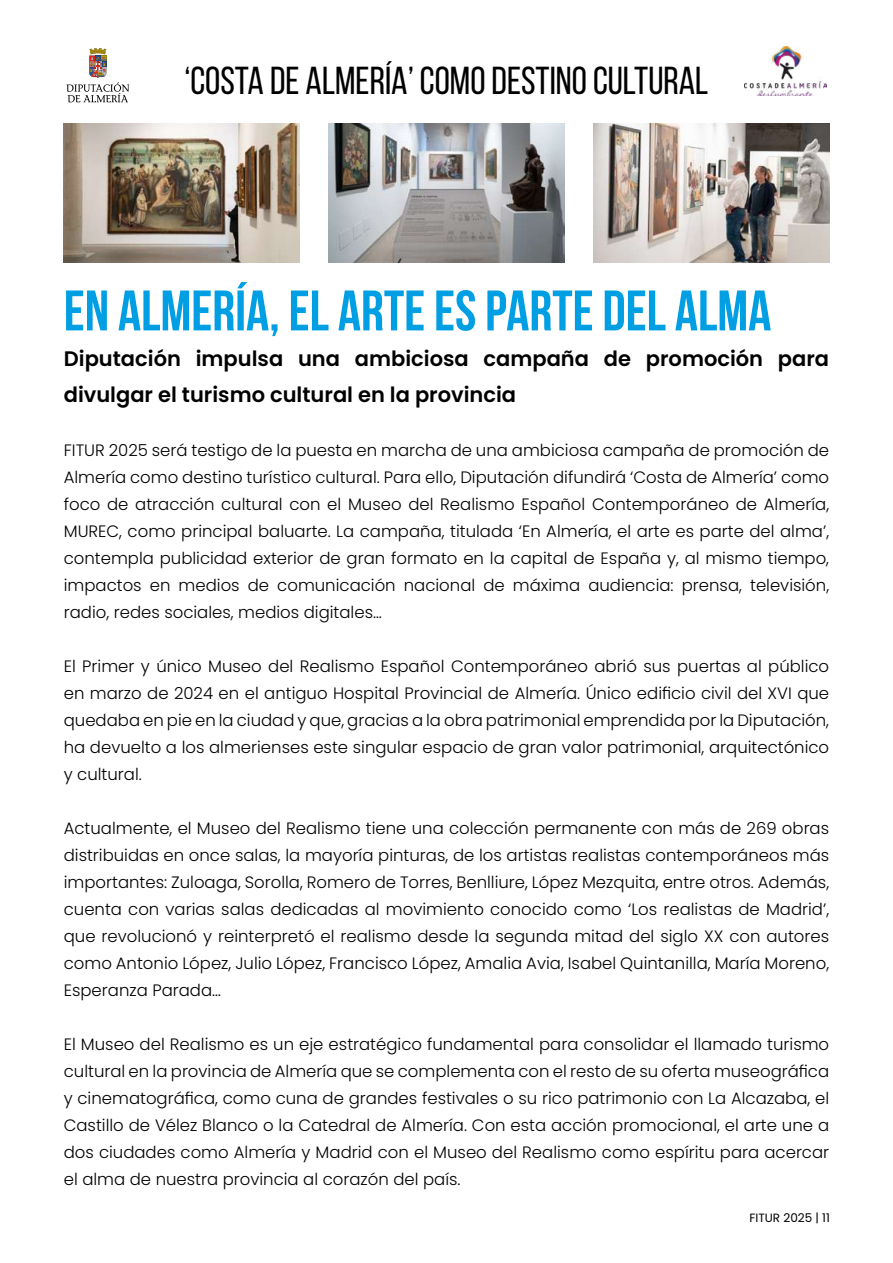
<style>
.page{position:relative;width:893px;height:1263px;background:#fff}
.page>*{position:absolute;margin:0;border:0;box-sizing:border-box;transform-origin:0 0}
.t1{font:700 57px "Bebas Neue";color:#009fe3}
.t2{font:39px "Bebas Neue";color:#000}
.t3{font:600 21px/36px "Poppins";color:#000}
.t4{font:300 16.5px/27px "Poppins";color:#000;text-align:justify}
.t5{font:12px "Poppins";color:#000}
</style>
<div class="page">
<svg style="left:66px;top:48px;width:63px;height:54px"></svg>
<img style="left:744px;top:47px;width:82px;height:49px">
<img style="left:64px;top:123px;width:235px;height:139px">
<img style="left:329px;top:123px;width:235px;height:139px">
<img style="left:594px;top:123px;width:235px;height:139px">
<h2 class="t2" style="left:185px;top:59px;width:525px">‘COSTA DE ALMERÍA’ COMO DESTINO CULTURAL</h2>
<h1 class="t1" style="left:64px;top:279px;width:709px">EN ALMERÍA, EL ARTE ES PARTE DEL ALMA</h1>
<p class="t3" style="left:64px;top:341px;width:767px">Diputación impulsa una ambiciosa campaña de promoción para divulgar el turismo cultural en la provincia</p>
<p class="t4" style="left:64px;top:437px;width:767px">FITUR 2025 será testigo de la puesta en marcha de una ambiciosa campaña de promoción de Almería como destino turístico cultural. Para ello, Diputación difundirá ‘Costa de Almería’ como foco de atracción cultural con el Museo del Realismo Español Contemporáneo de Almería, MUREC, como principal baluarte. La campaña, titulada ‘En Almería, el arte es parte del alma’, contempla publicidad exterior de gran formato en la capital de España y, al mismo tiempo, impactos en medios de comunicación nacional de máxima audiencia: prensa, televisión, radio, redes sociales, medios digitales…</p>
<p class="t4" style="left:64px;top:653px;width:767px">El Primer y único Museo del Realismo Español Contemporáneo abrió sus puertas al público en marzo de 2024 en el antiguo Hospital Provincial de Almería. Único edificio civil del XVI que quedaba en pie en la ciudad y que, gracias a la obra patrimonial emprendida por la Diputación, ha devuelto a los almerienses este singular espacio de gran valor patrimonial, arquitectónico y cultural.</p>
<p class="t4" style="left:64px;top:815px;width:767px">Actualmente, el Museo del Realismo tiene una colección permanente con más de 269 obras distribuidas en once salas, la mayoría pinturas, de los artistas realistas contemporáneos más importantes: Zuloaga, Sorolla, Romero de Torres, Benlliure, López Mezquita, entre otros. Además, cuenta con varias salas dedicadas al movimiento conocido como ‘Los realistas de Madrid’, que revolucionó y reinterpretó el realismo desde la segunda mitad del siglo XX con autores como Antonio López, Julio López, Francisco López, Amalia Avia, Isabel Quintanilla, María Moreno, Esperanza Parada…</p>
<p class="t4" style="left:64px;top:1031px;width:767px">El Museo del Realismo es un eje estratégico fundamental para consolidar el llamado turismo cultural en la provincia de Almería que se complementa con el resto de su oferta museográfica y cinematográfica, como cuna de grandes festivales o su rico patrimonio con La Alcazaba, el Castillo de Vélez Blanco o la Catedral de Almería. Con esta acción promocional, el arte une a dos ciudades como Almería y Madrid con el Museo del Realismo como espíritu para acercar el alma de nuestra provincia al corazón del país.</p>
<p class="t5" style="left:749px;top:1211px;width:82px">FITUR 2025 | 11</p>
</div>
